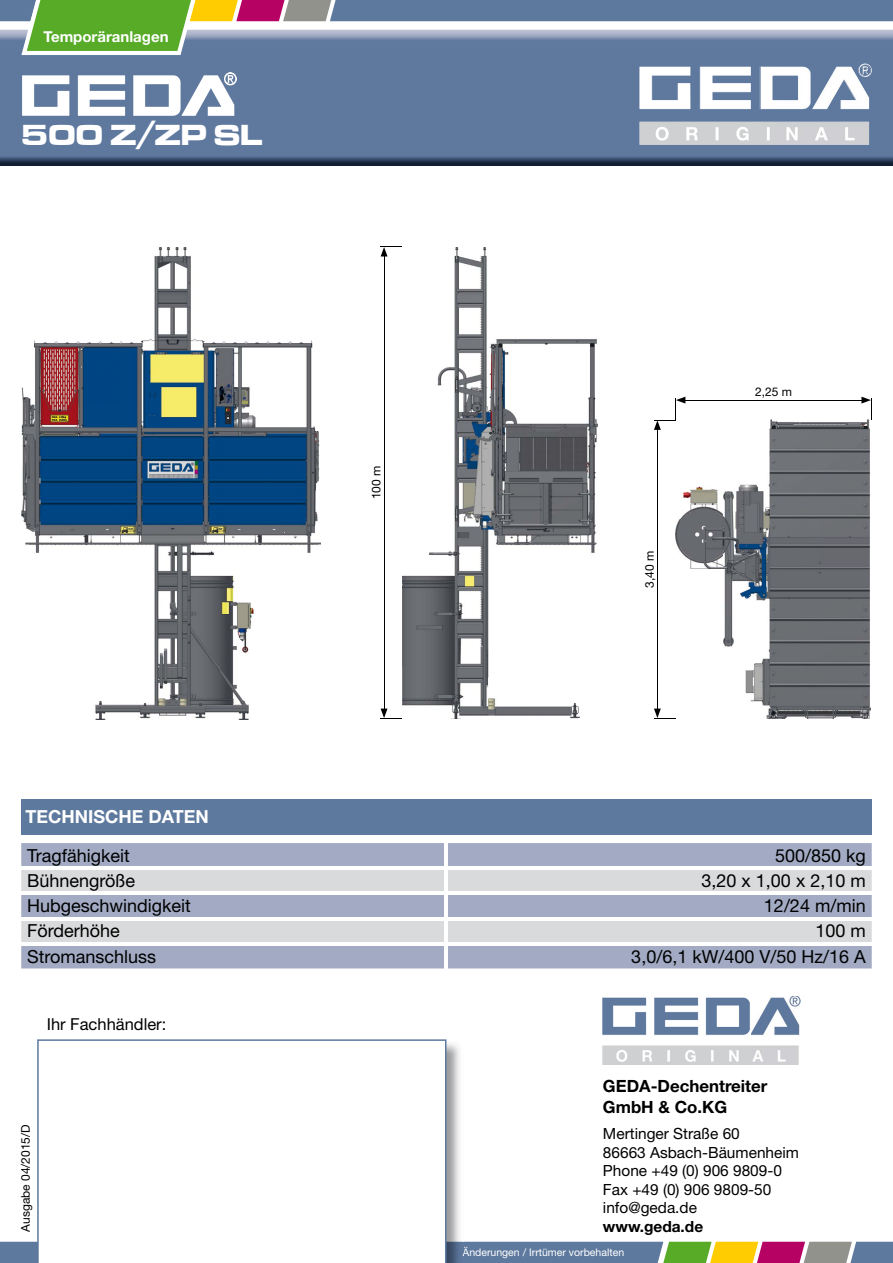
<style>
.page{position:relative;width:893px;height:1263px;background:#fff}
.page>*{position:absolute;margin:0;border:0;box-sizing:border-box;transform-origin:0 0}
.t1{font:700 30px "Micro";color:#fff}
.t2{font:18px "Helvetica Neue LT Std";color:#000}
.t3{font:700 18px "Helvetica Neue LT Std";color:#fff}
.t4{font:700 16.8px/20.2px "Helvetica Neue LT Std";color:#000}
.t5{font:16.5px "Helvetica Neue LT Std";color:#000}
.t6{font:15.45px/18.5px "Helvetica Neue LT Std";color:#000}
.t7{font:700 15.45px "Helvetica Neue LT Std";color:#000}
.t8{font:700 15px "Helvetica Neue LT Std";color:#fff}
.t9{font:12px "Helvetica Neue LT Std";color:#000}
.t10{font:10.5px "Helvetica Neue LT Std";color:#fff}
</style>
<div class="page">
<img style="left:0;top:55px;width:893px;height:111px">
<svg style="left:0;top:0;width:893px;height:55px;background:#859c9b"></svg>
<img style="left:23px;top:73px;width:214px;height:43px">
<img style="left:640px;top:67px;width:139px;height:78px">
<img style="left:858px;top:64px;width:14px;height:13px">
<div style="left:21px;top:843px;width:851px;height:125px;background:#a2abc3"></div>
<svg style="left:21px;top:869px;width:851px;height:73px;background:#c8ccd4"></svg>
<hr style="left:445px;top:843px;width:3px;height:23px;background:#fff">
<hr style="left:21px;top:866px;width:425px;height:3px;background:#fff">
<hr style="left:446px;top:866px;width:426px;height:3px;background:#fff">
<hr style="left:445px;top:869px;width:3px;height:22px;background:#fff">
<hr style="left:21px;top:891px;width:425px;height:3px;background:#fff">
<hr style="left:446px;top:891px;width:426px;height:3px;background:#fff">
<hr style="left:445px;top:894px;width:3px;height:23px;background:#fff">
<hr style="left:21px;top:917px;width:425px;height:3px;background:#fff">
<hr style="left:446px;top:917px;width:426px;height:3px;background:#fff">
<hr style="left:445px;top:920px;width:3px;height:22px;background:#fff">
<hr style="left:21px;top:942px;width:425px;height:3px;background:#fff">
<hr style="left:446px;top:942px;width:426px;height:3px;background:#fff">
<hr style="left:445px;top:945px;width:3px;height:23px;background:#fff">
<div style="left:21px;top:799px;width:851px;height:35px;background:#5e799e"></div>
<img style="left:446px;top:1040px;width:17px;height:202px">
<svg style="left:0;top:1242px;width:893px;height:21px;background:#7e8182"></svg>
<svg style="left:37px;top:1039px;width:409px;height:224px"></svg>
<img style="left:21px;top:247px;width:299px;height:472px">
<hr style="left:384px;top:254px;width:1px;height:457px;background:#000">
<svg style="left:381px;top:246px;width:21px;height:10px"></svg>
<img style="left:402px;top:247px;width:195px;height:472px">
<svg style="left:381px;top:709px;width:22px;height:10px"></svg>
<img style="left:675px;top:420px;width:195px;height:299px">
<hr style="left:657px;top:427px;width:1px;height:284px;background:#000">
<svg style="left:654px;top:709px;width:21px;height:10px"></svg>
<hr style="left:683px;top:400px;width:181px;height:1px;background:#000">
<svg style="left:654px;top:397px;width:31px;height:33px"></svg>
<svg style="left:861px;top:397px;width:11px;height:23px"></svg>
<img style="left:603px;top:996px;width:198px;height:69px">
<p class="t8" style="left:44px;top:27px;width:126px">Temporäranlagen</p>
<h1 class="t1" style="left:21px;top:114px;width:242px">500 Z/ZP SL</h1>
<p class="t3" style="left:26px;top:806px;width:185px">TECHNISCHE DATEN</p>
<p class="t9" style="left:369px;top:499px;width:35px;rotate:-90deg">100 m</p>
<p class="t9" style="left:642px;top:588px;width:38px;rotate:-90deg">3,40 m</p>
<p class="t9" style="left:755px;top:385px;width:38px">2,25 m</p>
<p class="t2" style="left:27px;top:845px;width:104px">Tragfähigkeit</p>
<p class="t2" style="left:775px;top:845px;width:92px">500/850 kg</p>
<p class="t2" style="left:27px;top:870px;width:110px">Bühnengröße</p>
<p class="t2" style="left:702px;top:870px;width:166px">3,20 x 1,00 x 2,10 m</p>
<p class="t2" style="left:27px;top:894px;width:165px">Hubgeschwindigkeit</p>
<p class="t2" style="left:764px;top:894px;width:103px">12/24 m/min</p>
<p class="t2" style="left:27px;top:920px;width:94px">Förderhöhe</p>
<p class="t2" style="left:815px;top:920px;width:52px">100 m</p>
<p class="t2" style="left:27px;top:945px;width:131px">Stromanschluss</p>
<p class="t2" style="left:631px;top:945px;width:236px">3,0/6,1 kW/400 V/50 Hz/16 A</p>
<p class="t5" style="left:47px;top:1014px;width:121px">Ihr Fachhändler:</p>
<p class="t9" style="left:18px;top:1231px;width:109px;rotate:-90deg">Ausgabe 04/2015/D</p>
<p class="t4" style="left:603px;top:1076px;width:166px">GEDA-Dechentreiter<br>GmbH &amp; Co.KG</p>
<p class="t6" style="left:603px;top:1124px;width:198px">Mertinger Straße 60<br>86663 Asbach-Bäumenheim<br>Phone +49 (0) 906 9809-0<br>Fax +49 (0) 906 9809-50 info@geda.de</p>
<p class="t7" style="left:603px;top:1216px;width:102px">www.geda.de</p>
<p class="t10" style="left:463px;top:1246px;width:163px">Änderungen / Irrtümer vorbehalten</p>
</div>
